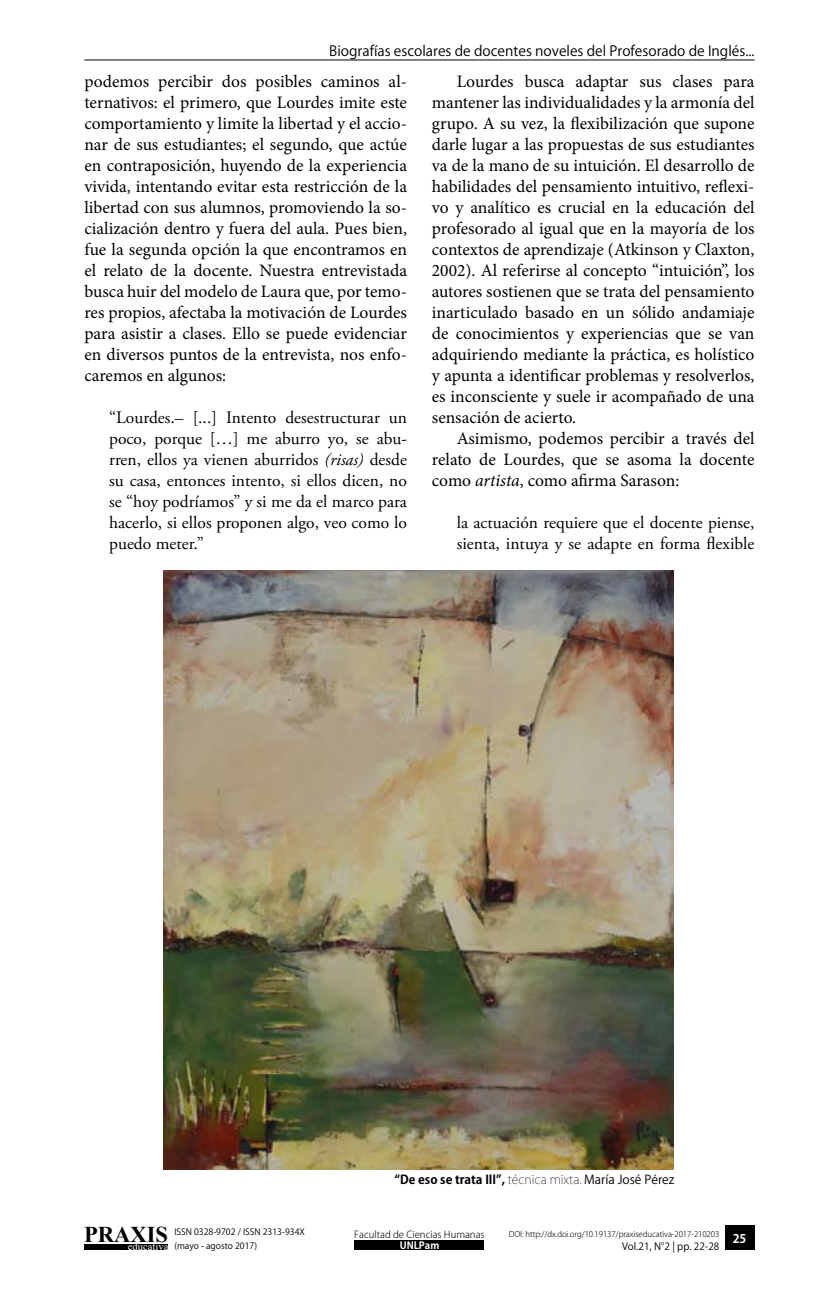
<style>
.page{position:relative;width:829px;height:1290px;background:#fff}
.page>*{position:absolute;margin:0;border:0;box-sizing:border-box;transform-origin:0 0}
.t1{font:700 22.57px "Times New Roman";color:#000}
.t2{font:17.5px/21px "Minion Pro";color:#000;text-align:justify}
.t3{font:17.5px/21px "Adobe Garamond Pro";color:#000;text-align:justify}
.t4{font:14px "Koz Go Std";color:#000}
.t5{font:700 12.25px "Koz Go Std";color:#000}
.t6{font:700 11.9px "Koz Go Std";color:#fff}
.t7{font:10.67px "Times New Roman";color:#fff}
.t8{font:9.97px "Koz Go Pro";color:#000}
.t9{font:700 9.97px "Koz Go Pro";color:#fff}
.t10{font:300 9.62px "Koz Go Pro";color:#000}
.t11{font:8.75px/14px "Koz Go Pro";color:#000}
.t12{font:300 7.88px "Koz Go Pro";letter-spacing:-.01em;color:#000}
.s1{font-style:italic}
.s2{font-weight:200}
.s3{font-weight:400}
</style>
<div class="page">
<hr style="left:84px;top:60px;width:670px;height:1px;background:#000">
<div style="left:724px;top:1225px;width:30px;height:25px;background:#000"></div>
<div style="left:84px;top:1244px;width:84px;height:6px;background:#000"></div>
<div style="left:355px;top:1240px;width:129px;height:10px;background:#000"></div>
<img style="left:164px;top:570px;width:509px;height:599px">
<p class="t4" style="left:329px;top:42px;width:426px">Biografías escolares de docentes noveles del Profesorado de Inglés...</p>
<p class="t2" style="left:84px;top:71px;width:324px">podemos percibir dos posibles caminos al&shy;ternativos: el primero, que Lourdes imite este comportamiento y limite la libertad y el accio&shy;nar de sus estudiantes; el segundo, que actúe en contraposición, huyendo de la experiencia vivida, intentando evitar esta restricción de la libertad con sus alumnos, promoviendo la so&shy;cialización dentro y fuera del aula. Pues bien, fue la segunda opción la que encontramos en el relato de la docente. Nuestra entrevistada busca huir del modelo de Laura que, por temo&shy;res propios, afectaba la motivación de Lourdes para asistir a clases. Ello se puede evidenciar en diversos puntos de la entrevista, nos enfo&shy;caremos en algunos:</p>
<p class="t3" style="left:109px;top:408px;width:299px">“Lourdes.– [...] Intento desestructurar un poco, porque […] me aburro yo, se abu&shy;rren, ellos ya vienen aburridos <span class="s1">(risas)</span> desde su casa, entonces intento, si ellos dicen, no se “hoy podríamos” y si me da el marco para hacerlo, si ellos proponen algo, veo como lo puedo meter.”</p>
<p class="t2" style="left:432px;top:71px;width:324px;text-indent:25px">Lourdes busca adaptar sus clases para mantener las individualidades y la armonía del grupo. A su vez, la flexibilización que supone darle lugar a las propuestas de sus estudiantes va de la mano de su intuición. El desarrollo de habilidades del pensamiento intuitivo, reflexi&shy;vo y analítico es crucial en la educación del profesorado al igual que en la mayoría de los contextos de aprendizaje (Atkinson y Claxton, 2002). Al referirse al concepto “intuición”, los autores sostienen que se trata del pensamiento inarticulado basado en un sólido andamiaje de conocimientos y experiencias que se van adquiriendo mediante la práctica, es holístico y apunta a identificar problemas y resolverlos, es inconsciente y suele ir acompañado de una sensación de acierto.</p>
<p class="t2" style="left:432px;top:428px;width:324px;text-indent:25px">Asimismo, podemos percibir a través del relato de Lourdes, que se asoma la docente como <span class="s1">artista</span>, como afirma Sarason:</p>
<p class="t3" style="left:456px;top:513px;width:299px">la actuación requiere que el docente piense, sienta, intuya y se adapte en forma flexible</p>
<p class="t5" style="left:394px;top:1172px;width:281px">“De eso se trata III”, <span class="s2">técnica mixta.</span> <span class="s3">María José Pérez</span></p>
<p class="t1" style="left:84px;top:1218px;width:85px">PRAXIS</p>
<p class="t7" style="left:128px;top:1239px;width:42px">educativa</p>
<p class="t9" style="left:399px;top:1239px;width:41px">UNLPam</p>
<p class="t11" style="left:174px;top:1225px;width:132px">ISSN 0328-9702 / ISSN 2313-934X (mayo - agosto 2017)</p>
<p class="t10" style="left:354px;top:1228px;width:132px">Facultad de Ciencias Humanas</p>
<p class="t12" style="left:509px;top:1229px;width:212px">DOI: http://dx.doi.org/10.19137/praxiseducativa-2017-210203</p>
<p class="t8" style="left:622px;top:1240px;width:99px">Vol.21, N°2 | pp. 22-28</p>
<p class="t6" style="left:732px;top:1230px;width:15px">25</p>
</div>
